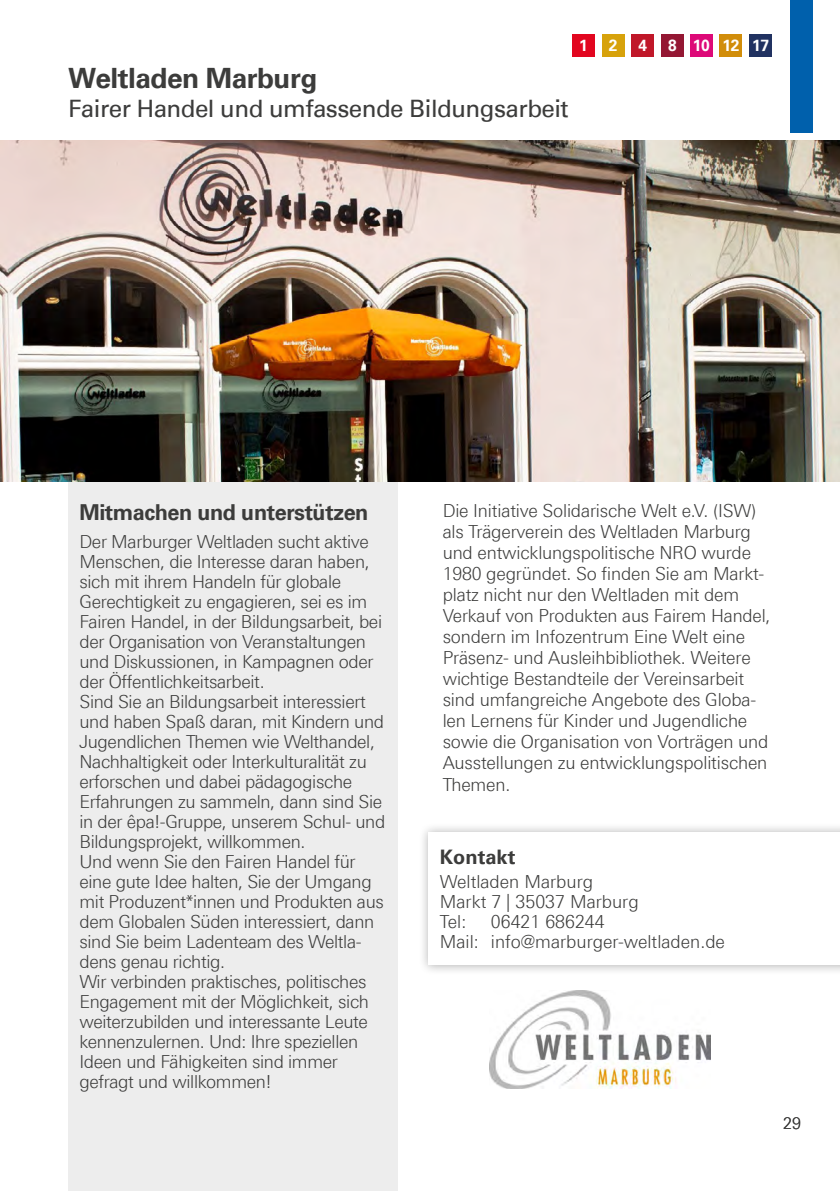
<style>
.page{position:relative;width:840px;height:1191px;background:#fff}
.page>*{position:absolute;margin:0;border:0;box-sizing:border-box;transform-origin:0 0}
.Überschrift_dick{font:700 28px "Univers";letter-spacing:-.02em;color:#3c3c3b}
.Überschrift_dick-2{font:24px "Univers";letter-spacing:-.02em;color:#3c3c3b}
.Überschrift_dick-3{font:700 22px "Univers";letter-spacing:-.02em;color:#3c3c3b}
.Überschrift_dick-4{font:700 20px "Univers";color:#3c3c3b}
.t1{font:300 18px/20px "Linotype Univers 330";letter-spacing:-.02em;color:#3c3c3b}
.t2{font:300 18px "Linotype Univers 330";color:#3c3c3b}
.Überschrift_dick-5{font:700 16px "Univers";color:#fff}
.t3{font:300 16px "Linotype Univers 330";color:#3c3c3b}
</style>
<div class="page">
<div style="left:68px;top:481px;width:329px;height:710px;background:#ededed"></div>
<div style="left:689px;top:34px;width:23px;height:23px;background:#dd0978"></div>
<div style="left:601px;top:34px;width:23px;height:23px;background:#d7a20b"></div>
<div style="left:571px;top:34px;width:23px;height:23px;background:#e2061f"></div>
<div style="left:719px;top:34px;width:22px;height:23px;background:#d18d0a"></div>
<div style="left:631px;top:34px;width:22px;height:23px;background:#c01729"></div>
<div style="left:748px;top:34px;width:23px;height:23px;background:#213261"></div>
<div style="left:660px;top:34px;width:23px;height:23px;background:#941733"></div>
<img style="left:489px;top:990px;width:221px;height:99px">
<div style="left:418px;top:822px;width:421px;height:153px;background:#000;opacity:.3"></div>
<div style="left:428px;top:832px;width:411px;height:133px;background:#fff"></div>
<img style="left:0;top:140px;width:839px;height:341px">
<div style="left:789px;top:0;width:23px;height:132px;background:#0060ac"></div>
<p class="Überschrift_dick" style="left:68px;top:62px;width:251px">Weltladen Marburg</p>
<p class="Überschrift_dick-2" style="left:68px;top:94px;width:501px">Fairer Handel und umfassende Bildungsarbeit</p>
<p class="Überschrift_dick-5" style="left:578px;top:36px;width:10px">1</p>
<p class="Überschrift_dick-5" style="left:608px;top:36px;width:10px">2</p>
<p class="Überschrift_dick-5" style="left:638px;top:36px;width:10px">4</p>
<p class="Überschrift_dick-5" style="left:667px;top:36px;width:10px">8</p>
<p class="Überschrift_dick-5" style="left:692px;top:36px;width:18px">10</p>
<p class="Überschrift_dick-5" style="left:722px;top:36px;width:18px">12</p>
<p class="Überschrift_dick-5" style="left:751px;top:36px;width:18px">17</p>
<p class="Überschrift_dick-3" style="left:79px;top:499px;width:290px">Mitmachen und unterstützen</p>
<p class="t1" style="left:79px;top:531px;width:304px">Der Marburger Weltladen sucht aktive Menschen, die Interesse daran haben, sich mit ihrem Handeln für globale Gerechtigkeit zu engagieren, sei es im Fairen Handel, in der Bildungsarbeit, bei der Organisation von Veranstaltungen und Diskussionen, in Kampagnen oder der Öffentlichkeitsarbeit.</p>
<p class="t1" style="left:79px;top:691px;width:307px">Sind Sie an Bildungsarbeit interessiert und haben Spaß daran, mit Kindern und Jugendlichen Themen wie Welthandel, Nachhaltigkeit oder Interkulturalität zu erforschen und dabei pädagogische Erfahrungen zu sammeln, dann sind Sie in der êpa!-Gruppe, unserem Schul- und Bildungsprojekt, willkommen.</p>
<p class="t1" style="left:79px;top:851px;width:306px">Und wenn Sie den Fairen Handel für eine gute Idee halten, Sie der Umgang mit Produzent*innen und Produkten aus dem Globalen Süden interessiert, dann sind Sie beim Ladenteam des Weltla&shy;dens genau richtig.</p>
<p class="t1" style="left:79px;top:971px;width:291px">Wir verbinden praktisches, politisches Engagement mit der Möglichkeit, sich weiterzubilden und interessante Leute kennenzulernen. Und: Ihre speziellen Ideen und Fähigkeiten sind immer</p>
<p class="t1" style="left:79px;top:1071px;width:193px">gefragt und willkommen!</p>
<p class="t1" style="left:442px;top:500px;width:329px;line-height:21px">Die Initiative Solidarische Welt e.V. (ISW) als Trägerverein des Weltladen Marburg und entwicklungspolitische NRO wurde 1980 gegründet. So finden Sie am Markt&shy;platz nicht nur den Weltladen mit dem Verkauf von Produkten aus Fairem Handel, sondern im Infozentrum Eine Welt eine Präsenz- und Ausleihbibliothek. Weitere wichtige Bestandteile der Vereinsarbeit sind umfangreiche Angebote des Globa&shy;len Lernens für Kinder und Jugendliche sowie die Organisation von Vorträgen und Ausstellungen zu entwicklungspolitischen Themen.</p>
<p class="Überschrift_dick-4" style="left:439px;top:845px;width:77px">Kontakt</p>
<p class="t2" style="left:439px;top:871px;width:155px">Weltladen Marburg</p>
<p class="t2" style="left:439px;top:891px;width:200px">Markt 7 | 35037 Marburg</p>
<p class="t1" style="left:439px;top:911px;width:28px">Tel:</p>
<p class="t2" style="left:490px;top:911px;width:115px">06421 686244</p>
<p class="t2" style="left:439px;top:931px;width:286px">Mail: info@marburger-weltladen.de</p>
<p class="t3" style="left:782px;top:1113px;width:19px">29</p>
</div>
